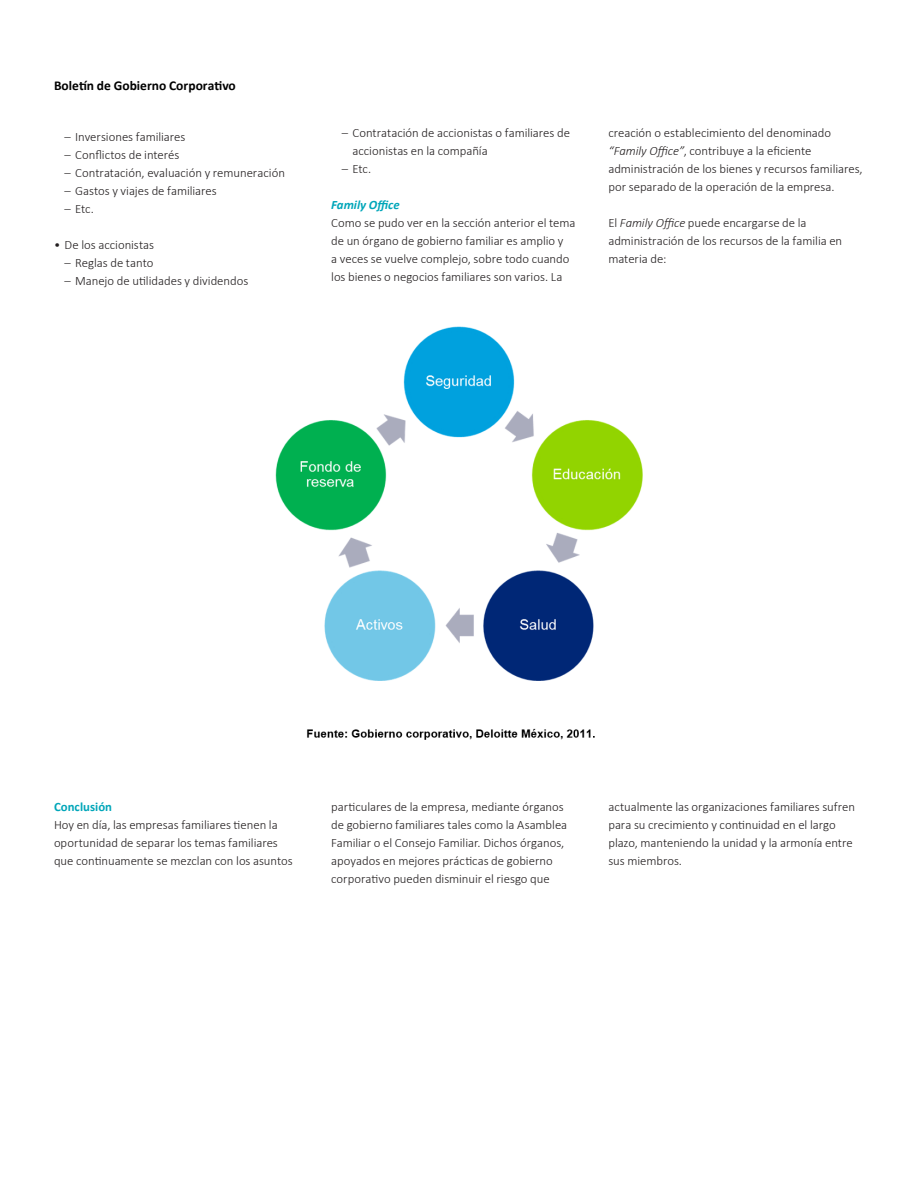
<style>
.page{position:relative;width:918px;height:1188px;background:#fff}
.page>*{position:absolute;margin:0;border:0;box-sizing:border-box;transform-origin:0 0}
.t1{font:700 13.5px "Calibri";color:#000}
.t2{font:300 12.75px/18px "Calibri";color:#231f20}
.t3{font:italic 700 12.75px "Calibri";color:#00a6b9}
.t4{font:700 12.75px "Calibri";color:#00a6b9}
.s1{font-style:italic}
</style>
<div class="page">
<img style="left:275px;top:326px;width:368px;height:414px">
<p class="t1" style="left:54px;top:76px;width:183px">Boletín de Gobierno Corporativo</p>
<p class="t2" style="left:65px;top:128px;width:122px">– Inversiones familiares</p>
<p class="t2" style="left:65px;top:146px;width:116px">– Conflictos de interés</p>
<p class="t2" style="left:65px;top:164px;width:222px">– Contratación, evaluación y remuneración</p>
<p class="t2" style="left:65px;top:182px;width:154px">– Gastos y viajes de familiares</p>
<p class="t2" style="left:65px;top:200px;width:31px">– Etc.</p>
<p class="t2" style="left:54px;top:236px;width:102px">• De los accionistas</p>
<p class="t2" style="left:65px;top:254px;width:90px">– Reglas de tanto</p>
<p class="t2" style="left:65px;top:272px;width:185px">– Manejo de utilidades y dividendos</p>
<p class="t2" style="left:352px;top:124px;width:219px;text-indent:-11px">– Contratación de accionistas o familiares de accionistas en la compañía</p>
<p class="t2" style="left:342px;top:160px;width:31px">– Etc.</p>
<p class="t3" style="left:331px;top:196px;width:70px">Family Office</p>
<p class="t2" style="left:331px;top:214px;width:246px">Como se pudo ver en la sección anterior el tema de un órgano de gobierno familiar es amplio y<br>a veces se vuelve complejo, sobre todo cuando los bienes o negocios familiares son varios. La</p>
<p class="t2" style="left:608px;top:124px;width:256px">creación o establecimiento del denominado <span class="s1">“Family Office”</span>, contribuye a la eficiente administración de los bienes y recursos familiares, por separado de la operación de la empresa.</p>
<p class="t2" style="left:608px;top:214px;width:235px">El <span class="s1">Family Office</span> puede encargarse de la administración de los recursos de la familia en materia de:</p>
<p class="t4" style="left:54px;top:798px;width:60px">Conclusión</p>
<p class="t2" style="left:54px;top:816px;width:240px">Hoy en día, las empresas familiares tienen la oportunidad de separar los temas familiares que continuamente se mezclan con los asuntos</p>
<p class="t2" style="left:331px;top:798px;width:238px">particulares de la empresa, mediante órganos de gobierno familiares tales como la Asamblea Familiar o el Consejo Familiar. Dichos órganos, apoyados en mejores prácticas de gobierno corporativo pueden disminuir el riesgo que</p>
<p class="t2" style="left:608px;top:798px;width:248px">actualmente las organizaciones familiares sufren para su crecimiento y continuidad en el largo plazo, manteniendo la unidad y la armonía entre sus miembros.</p>
</div>
